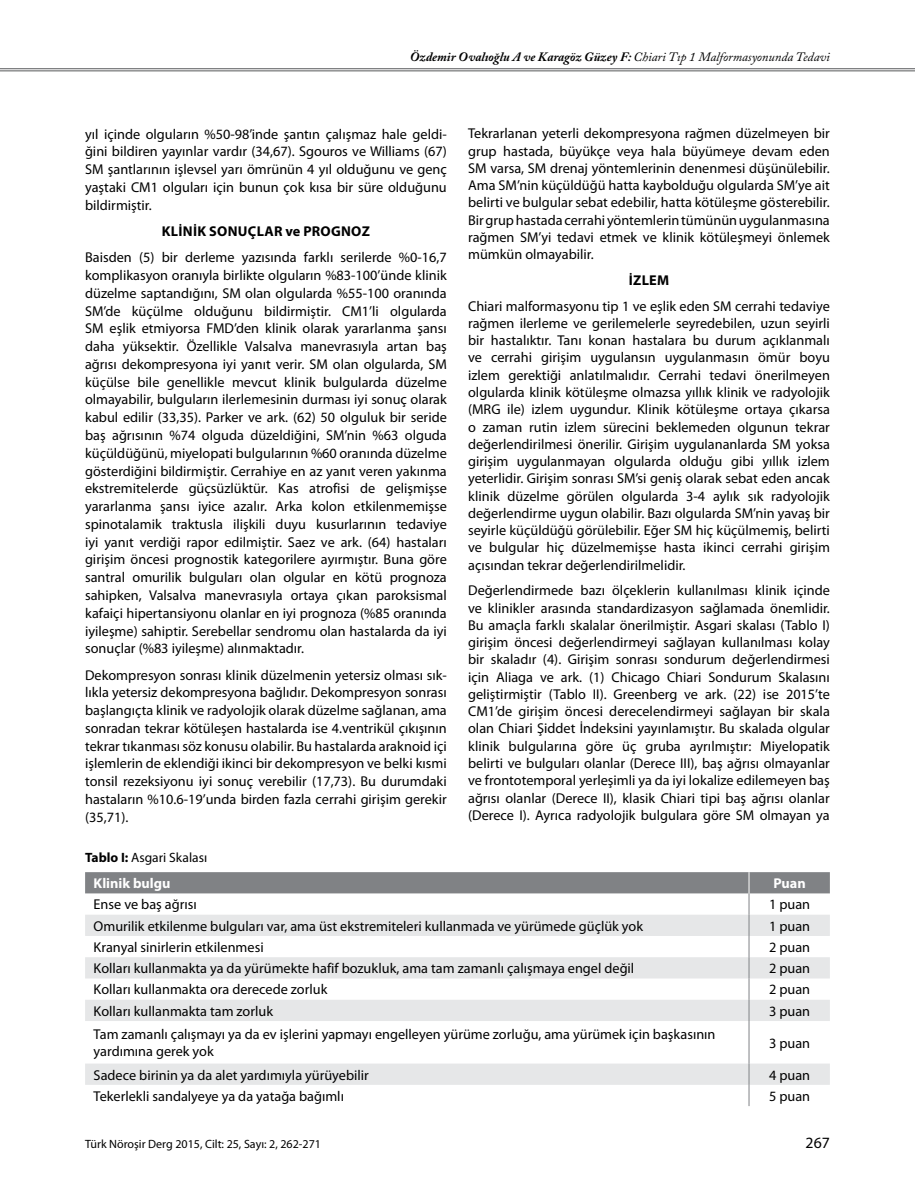
<style>
.page{position:relative;width:915px;height:1191px;background:#fff}
.page>*{position:absolute;margin:0;border:0;box-sizing:border-box;transform-origin:0 0}
.t1{font:15.75px "Myriad Pro";color:#000}
.t2{font:14.25px/17.2px "Myriad Pro";color:#000;text-align:justify}
.t3{font:700 14.25px "Myriad Pro";letter-spacing:.02em;color:#000}
.t4{font:700 14.25px "Myriad Pro";color:#fff}
.t5{font:13.5px "Myriad Pro";color:#000}
.t6{font:italic 700 12.75px "Adobe Caslon Pro";color:#000}
.t7{font:12px "Myriad Pro";color:#000}
.s1{font-weight:400}
.s2{font-weight:700}
</style>
<div class="page">
<hr style="left:0;top:68px;width:914px;height:1px;background:#58595b">
<hr style="left:0;top:70px;width:914px;height:1px;background:#58595b">
<svg style="left:85px;top:1021px;width:744px;height:63px"></svg>
<hr style="left:748px;top:1021px;width:1px;height:42px;background:#808285">
<svg style="left:748px;top:1063px;width:1px;height:43px"></svg>
<svg style="left:85px;top:872px;width:744px;height:149px"></svg>
<p class="t6" style="left:410px;top:49px;width:421px">Özdemir Ovalıoğlu A ve Karagöz Güzey F: <span class="s1">Chiari Tıp 1 Malformasyonunda Tedavi</span></p>
<p class="t2" style="left:468px;top:125px;width:363px">Tekrarlanan yeterli dekompresyona rağmen düzelmeyen bir grup hastada, büyükçe veya hala büyümeye devam eden SM varsa, SM drenaj yöntemlerinin denenmesi düşünülebilir.<br>Ama SM’nin küçüldüğü hatta kaybolduğu olgularda SM’ye ait belirti ve bulgular sebat edebilir, hatta kötüleşme gösterebilir.<br>Bir grup hastada cerrahi yöntemlerin tümünün uygulanmasına rağmen SM’yi tedavi etmek ve klinik kötüleşmeyi önlemek mümkün olmayabilir.</p>
<p class="t3" style="left:628px;top:271px;width:15px">İZLEM</p>
<p class="t2" style="left:468px;top:297px;width:363px">Chiari malformasyonu tip 1 ve eşlik eden SM cerrahi tedaviye rağmen ilerleme ve gerilemelerle seyredebilen, uzun seyirli bir hastalıktır. Tanı konan hastalara bu durum açıklanmalı ve cerrahi girişim uygulansın uygulanmasın ömür boyu izlem gerektiği anlatılmalıdır. Cerrahi tedavi önerilmeyen olgularda klinik kötüleşme olmazsa yıllık klinik ve radyolojik (MRG ile) izlem uygundur. Klinik kötüleşme ortaya çıkarsa o zaman rutin izlem sürecini beklemeden olgunun tekrar değerlendirilmesi önerilir. Girişim uygulananlarda SM yoksa girişim uygulanmayan olgularda olduğu gibi yıllık izlem yeterlidir. Girişim sonrası SM’si geniş olarak sebat eden ancak klinik düzelme görülen olgularda 3-4 aylık sık radyolojik değerlendirme uygun olabilir. Bazı olgularda SM’nin yavaş bir seyirle küçüldüğü görülebilir. Eğer SM hiç küçülmemiş, belirti ve bulgular hiç düzelmemişse hasta ikinci cerrahi girişim açısından tekrar değerlendirilmelidir.</p>
<p class="t2" style="left:468px;top:582px;width:363px">Değerlendirmede bazı ölçeklerin kullanılması klinik içinde ve klinikler arasında standardizasyon sağlamada önemlidir.<br>Bu amaçla farklı skalalar önerilmiştir. Asgari skalası (Tablo I) girişim öncesi değerlendirmeyi sağlayan kullanılması kolay bir skaladır (4). Girişim sonrası sondurum değerlendirmesi için Aliaga ve ark. (1) Chicago Chiari Sondurum Skalasını geliştirmiştir (Tablo II). Greenberg ve ark. (22) ise 2015’te CM1’de girişim öncesi derecelendirmeyi sağlayan bir skala olan Chiari Şiddet İndeksini yayınlamıştır. Bu skalada olgular klinik bulgularına göre üç gruba ayrılmıştır: Miyelopatik belirti ve bulguları olanlar (Derece III), baş ağrısı olmayanlar ve frontotemporal yerleşimli ya da iyi lokalize edilemeyen baş ağrısı olanlar (Derece II), klasik Chiari tipi baş ağrısı olanlar (Derece I). Ayrıca radyolojik bulgulara göre SM olmayan ya</p>
<p class="t2" style="left:85px;top:125px;width:363px;line-height:17.7px">yıl içinde olguların %50-98’inde şantın çalışmaz hale geldi&shy;ğini bildiren yayınlar vardır (34,67). Sgouros ve Williams (67)<br>SM şantlarının işlevsel yarı ömrünün 4 yıl olduğunu ve genç yaştaki CM1 olguları için bunun çok kısa bir süre olduğunu bildirmiştir.</p>
<p class="t3" style="left:162px;top:222px;width:17px">KLINIK</p>
<p class="t3" style="left:209px;top:222px;width:19px">SONUÇLAR</p>
<p class="t3" style="left:285px;top:222px;width:37px">VE PROGNOZ</p>
<p class="t2" style="left:85px;top:248px;width:363px;line-height:17.7px">Baisden (5) bir derleme yazısında farklı serilerde %0-16,7 komplikasyon oranıyla birlikte olguların %83-100’ünde klinik düzelme saptandığını, SM olan olgularda %55-100 oranında SM’de küçülme olduğunu bildirmiştir. CM1’li olgularda SM eşlik etmiyorsa FMD’den klinik olarak yararlanma şansı daha yüksektir. Özellikle Valsalva manevrasıyla artan baş ağrısı dekompresyona iyi yanıt verir. SM olan olgularda, SM küçülse bile genellikle mevcut klinik bulgularda düzelme olmayabilir, bulguların ilerlemesinin durması iyi sonuç olarak kabul edilir (33,35). Parker ve ark. (62) 50 olguluk bir seride baş ağrısının %74 olguda düzeldiğini, SM’nin %63 olguda küçüldüğünü, miyelopati bulgularının %60 oranında düzelme gösterdiğini bildirmiştir. Cerrahiye en az yanıt veren yakınma ekstremitelerde güçsüzlüktür. Kas atrofisi de gelişmişse yararlanma şansı iyice azalır. Arka kolon etkilenmemişse spinotalamik traktusla ilişkili duyu kusurlarının tedaviye iyi yanıt verdiği rapor edilmiştir. Saez ve ark. (64) hastaları girişim öncesi prognostik kategorilere ayırmıştır. Buna göre santral omurilik bulguları olan olgular en kötü prognoza sahipken, Valsalva manevrasıyla ortaya çıkan paroksismal kafaiçi hipertansiyonu olanlar en iyi prognoza (%85 oranında iyileşme) sahiptir. Serebellar sendromu olan hastalarda da iyi sonuçlar (%83 iyileşme) alınmaktadır.</p>
<p class="t2" style="left:85px;top:665px;width:363px;line-height:17.7px">Dekompresyon sonrası klinik düzelmenin yetersiz olması sık&shy;lıkla yetersiz dekompresyona bağlıdır. Dekompresyon sonrası başlangıçta klinik ve radyolojik olarak düzelme sağlanan, ama sonradan tekrar kötüleşen hastalarda ise 4.ventrikül çıkışının tekrar tıkanması söz konusu olabilir. Bu hastalarda araknoid içi işlemlerin de eklendiği ikinci bir dekompresyon ve belki kısmi tonsil rezeksiyonu iyi sonuç verebilir (17,73). Bu durumdaki hastaların %10.6-19’unda birden fazla cerrahi girişim gerekir (35,71).</p>
<p class="t5" style="left:85px;top:849px;width:124px"><span class="s2">TABLO I:</span> Asgari Skalası</p>
<p class="t4" style="left:94px;top:874px;width:78px">KLINIK BULGU</p>
<p class="t4" style="left:773px;top:874px;width:34px">PUAN</p>
<p class="t2" style="left:94px;top:895px;width:105px">Ense ve baş ağrısı</p>
<p class="t2" style="left:768px;top:895px;width:43px">1 puan</p>
<p class="t2" style="left:94px;top:917px;width:550px">Omurilik etkilenme bulguları var, ama üst ekstremiteleri kullanmada ve yürümede güçlük yok</p>
<p class="t2" style="left:768px;top:917px;width:43px">1 puan</p>
<p class="t2" style="left:94px;top:938px;width:171px">Kranyal sinirlerin etkilenmesi</p>
<p class="t2" style="left:768px;top:938px;width:43px">2 puan</p>
<p class="t2" style="left:94px;top:959px;width:542px">Kolları kullanmakta ya da yürümekte hafif bozukluk, ama tam zamanlı çalışmaya engel değil</p>
<p class="t2" style="left:768px;top:959px;width:43px">2 puan</p>
<p class="t2" style="left:94px;top:980px;width:235px">Kolları kullanmakta ora derecede zorluk</p>
<p class="t2" style="left:768px;top:980px;width:43px">2 puan</p>
<p class="t2" style="left:94px;top:1002px;width:181px">Kolları kullanmakta tam zorluk</p>
<p class="t2" style="left:768px;top:1002px;width:43px">3 puan</p>
<p class="t2" style="left:94px;top:1025px;width:623px">Tam zamanlı çalışmayı ya da ev işlerini yapmayı engelleyen yürüme zorluğu, ama yürümek için başkasının yardımına gerek yok</p>
<p class="t2" style="left:768px;top:1034px;width:43px">3 puan</p>
<p class="t2" style="left:94px;top:1066px;width:276px">Sadece birinin ya da alet yardımıyla yürüyebilir</p>
<p class="t2" style="left:768px;top:1066px;width:43px">4 puan</p>
<p class="t2" style="left:94px;top:1087px;width:252px">Tekerlekli sandalyeye ya da yatağa bağımlı</p>
<p class="t2" style="left:768px;top:1087px;width:43px">5 puan</p>
<p class="t7" style="left:85px;top:1137px;width:237px">Türk Nöroşir Derg 2015, Cilt: 25, Sayı: 2, 262-271</p>
<p class="t1" style="left:805px;top:1133px;width:26px">267</p>
</div>
